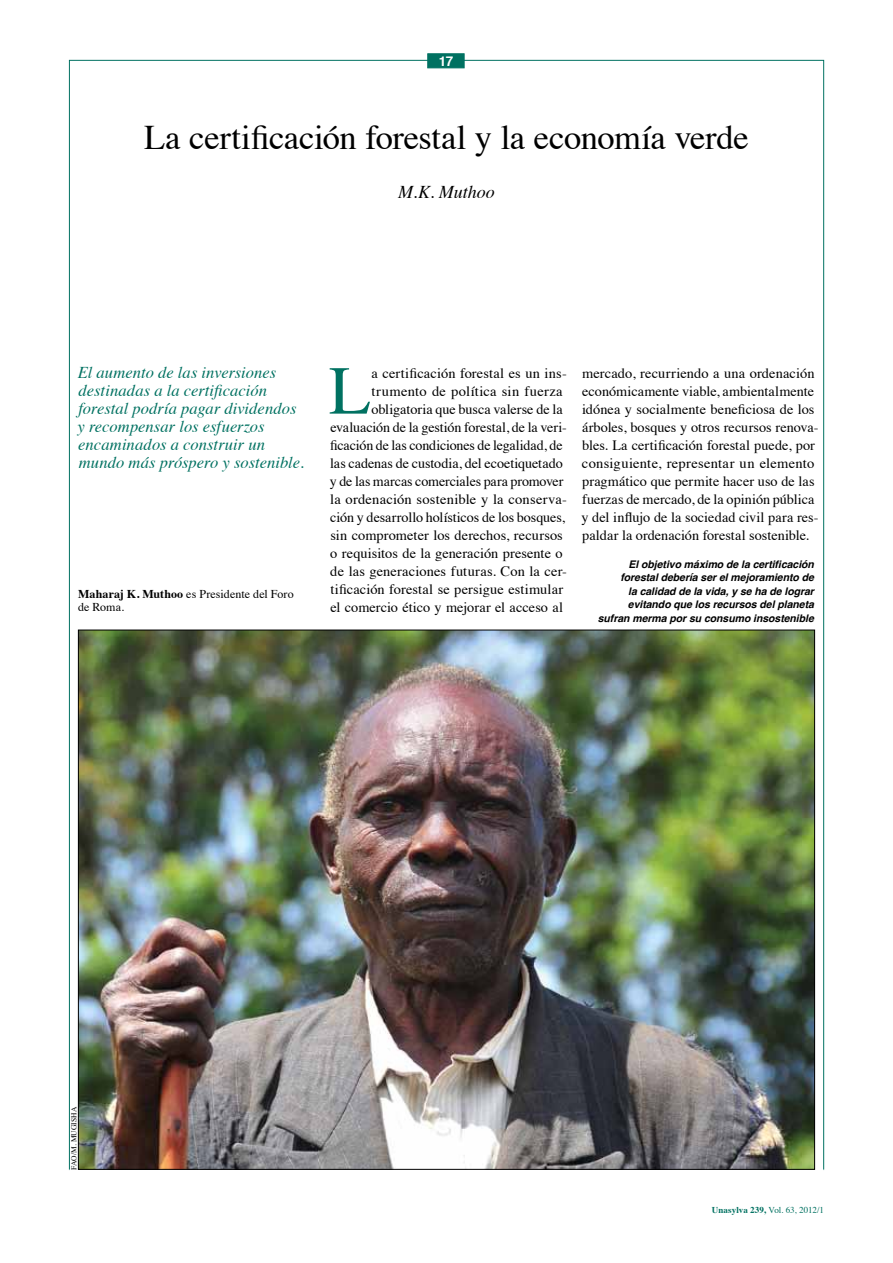
<style>
.page{position:relative;width:893px;height:1263px;background:#fff}
.page>*{position:absolute;margin:0;border:0;box-sizing:border-box;transform-origin:0 0}
.t1{font:68.7px "Times";color:#007161}
.t2{font:34.5px "Times";letter-spacing:-.01em;color:#000}
.t3{font:italic 18px "Times";letter-spacing:.005em;color:#000}
.t4{font:italic 16.5px/18px "Times";letter-spacing:.005em;color:#007161}
.t5{font:14.25px/18px "Times";letter-spacing:.005em;color:#000}
.t6{font:700 13.5px "Helvetica";color:#fff}
.t7{font:12px/13.5px "Times";letter-spacing:.005em;color:#000}
.t8{font:italic 700 10.5px/13.5px "Helvetica";letter-spacing:-.005em;color:#000;text-align:right}
.t9{font:9px "Times";letter-spacing:-.005em;color:#007161}
.t10{font:7.5px "Times";letter-spacing:.005em;color:#000}
.s1{font-weight:700}
</style>
<div class="page">
<div style="left:428px;top:54px;width:36px;height:14px;background:#007161;border:1px solid #007161"></div>
<img style="left:80px;top:632px;width:733px;height:536px">
<p class="t6" style="left:439px;top:50px;width:16px">17</p>
<h2 class="t2" style="left:144px;top:105px;width:606px">La certificación forestal y la economía verde</h2>
<p class="t3" style="left:398px;top:176px;width:98px">M.K. Muthoo</p>
<p class="t4" style="left:78px;top:362px;width:228px">El aumento de las inversiones destinadas a la certificación forestal podría pagar dividendos y recompensar los esfuerzos encaminados a construir un mundo más próspero y sostenible.</p>
<p class="t7" style="left:78px;top:586px;width:217px"><span class="s1">Maharaj K. Muthoo</span> es Presidente del Foro de Roma.</p>
<h1 class="t1" style="left:329px;top:326px;width:43px">L</h1>
<p class="t5" style="left:371px;top:363px;width:197px">a certificación forestal es un ins-</p>
<p class="t5" style="left:372px;top:381px;width:193px">trumento de política sin fuerza</p>
<p class="t5" style="left:371px;top:399px;width:193px">obligatoria que busca valerse de la</p>
<p class="t5" style="left:330px;top:417px;width:238px">evaluación de la gestión forestal, de la veri-</p>
<p class="t5" style="left:330px;top:435px;width:234px">ficación de las condiciones de legalidad, de</p>
<p class="t5" style="left:330px;top:453px;width:234px">las cadenas de custodia, del ecoetiquetado</p>
<p class="t5" style="left:330px;top:471px;width:235px">y de las marcas comerciales para promover</p>
<p class="t5" style="left:330px;top:489px;width:238px">la ordenación sostenible y la conserva-</p>
<p class="t5" style="left:330px;top:507px;width:236px">ción y desarrollo holísticos de los bosques,</p>
<p class="t5" style="left:330px;top:525px;width:234px">sin comprometer los derechos, recursos</p>
<p class="t5" style="left:330px;top:543px;width:234px">o requisitos de la generación presente o</p>
<p class="t5" style="left:330px;top:561px;width:238px">de las generaciones futuras. Con la cer-</p>
<p class="t5" style="left:330px;top:579px;width:234px">tificación forestal se persigue estimular</p>
<p class="t5" style="left:330px;top:597px;width:234px">el comercio ético y mejorar el acceso al</p>
<p class="t5" style="left:581px;top:363px;width:239px">mercado, recurriendo a una ordenación económicamente viable, ambientalmente idónea y socialmente beneficiosa de los árboles, bosques y otros recursos renova&shy;bles. La certificación forestal puede, por consiguiente, representar un elemento pragmático que permite hacer uso de las fuerzas de mercado, de la opinión pública y del influjo de la sociedad civil para res&shy;paldar la ordenación forestal sostenible.</p>
<p class="t8" style="left:598px;top:557px;width:218px">El objetivo máximo de la certificación forestal debería ser el mejoramiento de<br>la calidad de la vida, y se ha de lograr evitando que los recursos del planeta sufran merma por su consumo insostenible</p>
<p class="t10" style="left:67px;top:1170px;width:65px;rotate:-90deg">FAO/M. MUGISHA</p>
<p class="t9" style="left:712px;top:1201px;width:114px"><span class="s1">Unasylva 239,</span> Vol. 63, 2012/1</p>
</div>
